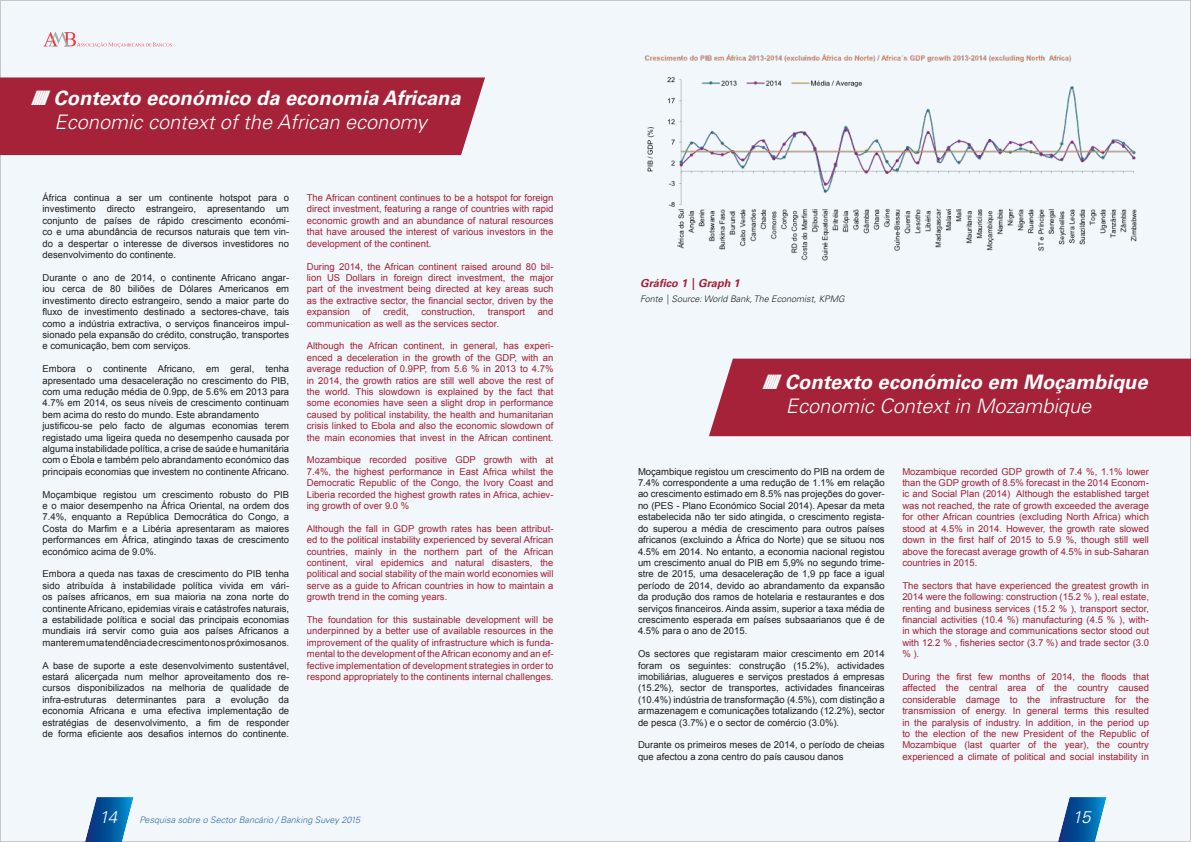
<style>
.page{position:relative;width:1191px;height:842px;background:#fff}
.page>*{position:absolute;margin:0;border:0;box-sizing:border-box;transform-origin:0 0}
.t1{font:italic 700 20px/24px "Univers LT Std";color:#fff;text-align:center}
.t2{font:italic 300 17px "Univers LT Std";color:#fff}
.t3{font:italic 700 11px "Univers LT Std";color:#a52238}
.t4{font:9.5px/11.4px "Arial";color:#221f1f;text-align:justify}
.t5{font:9.5px/11.4px "Arial";color:#a52238;text-align:justify}
.t6{font:italic 300 9px "Univers LT Std";color:#00468f}
.t7{font:italic 300 9px "Univers LT Std";color:#221f1f}
.s1{font-style:normal}
.s2{font-weight:300}
</style>
<div class="page">
<div style="left:1px;top:0;width:1189px;height:841px;background:#f1f7fb"></div>
<div style="left:0;top:77px;width:485px;height:78px;background:#a52238"></div>
<img style="left:644px;top:54px;width:493px;height:207px">
<div style="left:709px;top:359px;width:482px;height:77px;background:#a52238"></div>
<img style="left:85px;top:797px;width:48px;height:45px">
<img style="left:1058px;top:797px;width:48px;height:45px">
<h1 class="t1" style="left:31px;top:87px;width:431px"><span class="s1">//////</span> Contexto económico da economia Africana<br><span class="s2">Economic context of the African economy</span></h1>
<p class="t4" style="left:43px;top:193px;width:248px">África continua a ser um continente hotspot para o investimento directo estrangeiro, apresentando um conjunto de países de rápido crescimento económi&shy;co e uma abundância de recursos naturais que tem vin&shy;do a despertar o interesse de diversos investidores no desenvolvimento do continente.</p>
<p class="t4" style="left:43px;top:272px;width:248px">Durante o ano de 2014, o continente Africano angar&shy;iou cerca de 80 biliões de Dólares Americanos em investimento directo estrangeiro, sendo a maior parte do luxo de investimento destinado a sectores-chave, tais como a indústria extractiva, o serviços inanceiros impul&shy;sionado pela expansão do crédito, construção, transportes e comunicação, bem com serviços.</p>
<p class="t4" style="left:43px;top:363px;width:248px;text-align:left">Embora o continente Africano, em geral, tenha apresentado uma desaceleração no crescimento do PIB, com uma redução média de 0.9pp, de 5.6% em 2013 para 4.7% em 2014, os seus níveis de crescimento continuam bem acima do resto do mundo. Este abrandamento justiicou-se pelo facto de algumas economias terem registado uma ligeira queda no desempenho causada por alguma instabilidade política, a crise de saúde e humanitária com o Ébola e também pelo abrandamento económico das principais economias que investem no continente Africano.</p>
<p class="t4" style="left:43px;top:489px;width:248px">Moçambique registou um crescimento robusto do PIB e o maior desempenho na África Oriental, na ordem dos 7.4%, enquanto a República Democrática do Congo, a Costa do Marim e a Libéria apresentaram as maiores performances em África, atingindo taxas de crescimento económico acima de 9.0%.</p>
<p class="t4" style="left:43px;top:568px;width:248px">Embora a queda nas taxas de crescimento do PIB tenha sido atribuída à instabilidade política vivida em vári&shy;os países africanos, em sua maioria na zona norte do continente Africano, epidemias virais e catástrofes naturais, a estabilidade política e social das principais economias mundiais irá servir como guia aos países Africanos a manterem uma tendência de crescimento nos próximos anos.</p>
<p class="t4" style="left:43px;top:660px;width:248px">A base de suporte a este desenvolvimento sustentável, estará alicerçada num melhor aproveitamento dos re&shy;cursos disponibilizados na melhoria de qualidade de infra-estruturas determinantes para a evolução da economia Africana e uma efectiva implementação de estratégias de desenvolvimento, a im de responder de forma eiciente aos desaios internos do continente.</p>
<p class="t5" style="left:307px;top:193px;width:248px">The African continent continues to be a hotspot for foreign direct investment, featuring a range of countries with rapid economic growth and an abundance of natural resources that have aroused the interest of various investors in the development of the continent.</p>
<p class="t5" style="left:307px;top:261px;width:248px">During 2014, the African continent raised around 80 bil&shy;lion US Dollars in foreign direct investment, the major part of the investment being directed at key areas such as the extractive sector, the inancial sector, driven by the expansion</p>
<p class="t5" style="left:362px;top:307px;width:9px">of</p>
<p class="t5" style="left:383px;top:307px;width:27px">credit,</p>
<p class="t5" style="left:421px;top:307px;width:55px">construction,</p>
<p class="t5" style="left:488px;top:307px;width:39px">transport</p>
<p class="t5" style="left:537px;top:307px;width:17px">and</p>
<p class="t5" style="left:307px;top:318px;width:194px">communication as well as the services sector.</p>
<p class="t5" style="left:307px;top:341px;width:248px">Although the African continent, in general, has experi&shy;enced a deceleration in the growth of the GDP, with an average reduction of 0.9PP, from 5.6 % in 2013 to 4.7% in 2014, the growth ratios are still well above the rest of the world. This slowdown is explained by the fact that some economies have seen a slight drop in performance caused by political instability, the health and humanitarian crisis linked to Ebola and also the economic slowdown of the main economies that invest in the African continent.</p>
<p class="t5" style="left:307px;top:454px;width:248px">Mozambique recorded positive GDP growth with at 7.4%, the highest performance in East Africa whilst the Democratic Republic of the Congo, the Ivory Coast and Liberia recorded the highest growth rates in Africa, achiev&shy;ing growth of over 9.0 %</p>
<p class="t5" style="left:307px;top:523px;width:248px">Although the fall in GDP growth rates has been attribut&shy;ed to the political instability experienced by several African countries, mainly in the northern part of the African continent, viral epidemics and natural disasters, the political and social stability of the main world economies will serve as a guide to African countries in how to maintain a growth trend in the coming years.</p>
<p class="t5" style="left:307px;top:614px;width:248px">The foundation for this sustainable development will be underpinned by a better use of available resources in the improvement of the quality of infrastructure which is funda&shy;mental to the development of the African economy and an ef&shy;fective implementation of development strategies in order to respond appropriately to the continents internal challenges.</p>
<p class="t3" style="left:640px;top:278px;width:101px">Gráico 1 | Graph 1</p>
<p class="t7" style="left:640px;top:294px;width:206px">Fonte | Source: World Bank, The Economist, KPMG</p>
<h1 class="t1" style="left:786px;top:371px;width:363px;text-align:left;text-indent:-24px"><span class="s1">//////</span> Contexto económico em Moçambique<br><span class="s2">Economic Context in Mozambique</span></h1>
<p class="t4" style="left:638px;top:466px;width:248px">Moçambique registou um crescimento do PIB na ordem de 7.4% correspondente a uma redução de 1.1% em relação ao crescimento estimado em 8.5% nas projeções do gover&shy;no (PES - Plano Económico Social 2014). Apesar da meta estabelecida não ter sido atingida, o crescimento regista&shy;do superou a média de crescimento para outros países africanos (excluindo a África do Norte) que se situou nos 4.5% em 2014. No entanto, a economia nacional registou um crescimento anual do PIB em 5,9% no segundo trime&shy;stre de 2015, uma desaceleração de 1,9 pp face a igual período de 2014, devido ao abrandamento da expansão da produção dos ramos de hotelaria e restaurantes e dos serviços inanceiros. Ainda assim, superior a taxa média de crescimento esperada em países subsaarianos que é de 4.5% para o ano de 2015.</p>
<p class="t4" style="left:638px;top:649px;width:248px">Os sectores que registaram maior crescimento em 2014 foram os seguintes: construção (15.2%), actividades imobiliárias, alugueres e serviços prestados á empresas (15.2%), sector de transportes, actividades inanceiras (10.4%) indústria de transformação (4.5%), com distinção a armazenagem e comunicações totalizando (12.2%), sector de pesca (3.7%) e o sector de comércio (3.0%).</p>
<p class="t4" style="left:638px;top:739px;width:248px">Durante os primeiros meses de 2014, o período de cheias que afectou a zona centro do país causou danos</p>
<p class="t5" style="left:902px;top:466px;width:248px">Mozambique recorded GDP growth of 7.4 %, 1.1% lower than the GDP growth of 8.5% forecast in the 2014 Econom&shy;ic and Social Plan (2014) Although the established target was not reached, the rate of growth exceeded the average for other African countries (excluding North Africa) which stood at 4.5% in 2014. However, the growth rate slowed down in the irst half of 2015 to 5.9 %, though still well above the forecast average growth of 4.5% in sub-Saharan countries in 2015.</p>
<p class="t5" style="left:902px;top:580px;width:248px">The sectors that have experienced the greatest growth in 2014 were the following: construction (15.2 % ), real estate, renting and business services (15.2 % ), transport sector, inancial activities (10.4 %) manufacturing (4.5 % ), with&shy;in which the storage and communications sector stood out with 12.2 % , isheries sector (3.7 %) and trade sector (3.0 % ).</p>
<p class="t5" style="left:902px;top:671px;width:248px">During the irst few months of 2014, the loods that affected the central area of the country caused considerable damage to the infrastructure for the transmission of energy. In general terms this resulted in the paralysis of industry. In addition, in the period up to the election of the new President of the Republic of Mozambique (last quarter of the year), the country experienced a climate of political and social instability in</p>
<h2 class="t2" style="left:99px;top:808px;width:20px">14</h2>
<h2 class="t2" style="left:1072px;top:808px;width:20px">15</h2>
<p class="t6" style="left:140px;top:816px;width:222px">Pesquisa sobre o Sector Bancário / Banking Suvey 2015</p>
</div>
